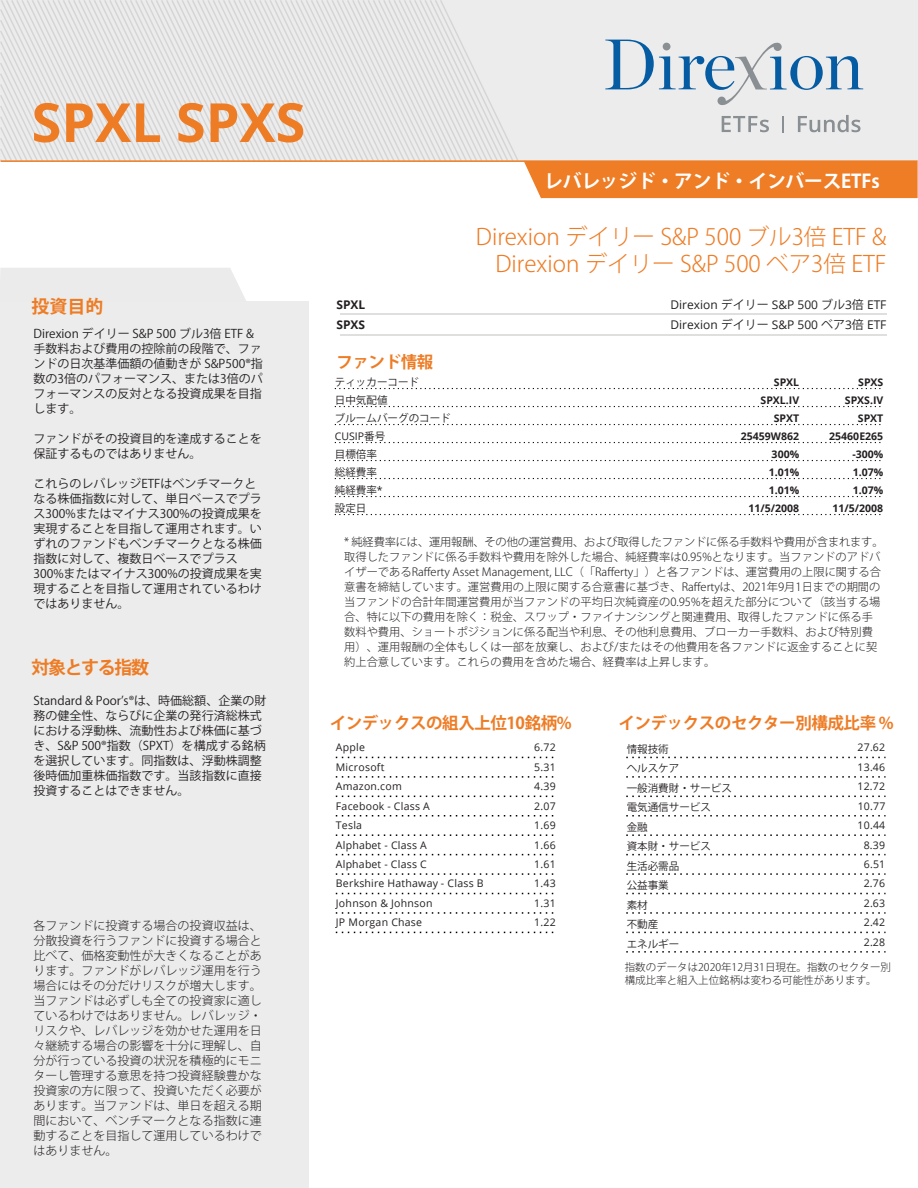
<style>
.page{position:relative;width:918px;height:1188px;background:#fff}
.page>*{position:absolute;margin:0;border:0;box-sizing:border-box;transform-origin:0 0}
.t1{font:700 54px "Open Sans";color:#ee7c25}
.t2{font:300 22.5px/27px "Koz Go Pr 6 N";color:#ee7c25;text-align:right}
.t3{font:700 18.75px "Koz Go Pr 6 N";letter-spacing:-.01em;color:#fff}
.t4{font:700 18px "Koz Go Pr 6 N";letter-spacing:-.08em;color:#ee7c25}
.t5{font:700 16.5px "Koz Go Pr 6 N";letter-spacing:-.025em;color:#ee7c25}
.t6{font:12px/15px "Koz Go Pr 6 N";color:#231f20}
.t7{font:300 12px/15px "Koz Go Pr 6 N";color:#231f20;text-align:justify}
.t8{font:12px "Open Sans";color:#231f20}
.t9{font:700 12px "Open Sans";color:#231f20}
.t10{font:300 11.25px/15px "Koz Go Pr 6 N";color:#231f20}
.t11{font:10.5px/19.5px "Open Sans";letter-spacing:.02em;color:#231f20;text-align:center}
.t12{font:10.5px/19.5px "Koz Go Pr 6 N";color:#231f20}
.t13{font:700 10.5px "Open Sans";color:#231f20}
.t14{font:300 10.5px/13.5px "Koz Go Pr 6 N";color:#231f20}
.s1{font-family:"Koz Go Pr 6 N"}
.s2{font-family:"Open Sans"}
</style>
<div class="page">
<svg style="left:0;top:0;width:918px;height:198px;background:#e7ded8"></svg>
<div style="left:0;top:302px;width:308px;height:886px;background:#ececec"></div>
<div style="left:0;top:268px;width:247px;height:34px;background:#ebebeb"></div>
<hr style="left:426px;top:334px;width:460px;height:1px;background:#dfdfde">
<hr style="left:340px;top:334px;width:86px;height:1px;background:#dfdfde">
<hr style="left:340px;top:314px;width:546px;height:1px;background:#dfdfde">
<svg style="left:335px;top:388px;width:546px;height:1px"></svg>
<svg style="left:335px;top:406px;width:546px;height:1px"></svg>
<svg style="left:335px;top:424px;width:546px;height:1px"></svg>
<svg style="left:335px;top:442px;width:546px;height:1px"></svg>
<svg style="left:335px;top:460px;width:546px;height:1px"></svg>
<svg style="left:335px;top:478px;width:546px;height:1px"></svg>
<svg style="left:335px;top:496px;width:546px;height:1px"></svg>
<svg style="left:335px;top:514px;width:546px;height:1px"></svg>
<svg style="left:336px;top:757px;width:218px;height:1px"></svg>
<svg style="left:336px;top:776px;width:218px;height:2px"></svg>
<svg style="left:336px;top:796px;width:218px;height:1px"></svg>
<svg style="left:336px;top:815px;width:218px;height:2px"></svg>
<svg style="left:336px;top:834px;width:218px;height:2px"></svg>
<svg style="left:336px;top:854px;width:218px;height:1px"></svg>
<svg style="left:336px;top:873px;width:218px;height:2px"></svg>
<svg style="left:336px;top:893px;width:218px;height:1px"></svg>
<svg style="left:336px;top:912px;width:218px;height:2px"></svg>
<svg style="left:336px;top:932px;width:218px;height:1px"></svg>
<svg style="left:626px;top:757px;width:260px;height:1px"></svg>
<svg style="left:626px;top:776px;width:260px;height:2px"></svg>
<svg style="left:626px;top:796px;width:260px;height:1px"></svg>
<svg style="left:626px;top:815px;width:260px;height:2px"></svg>
<svg style="left:626px;top:834px;width:260px;height:2px"></svg>
<svg style="left:626px;top:854px;width:260px;height:1px"></svg>
<svg style="left:626px;top:873px;width:260px;height:2px"></svg>
<svg style="left:626px;top:893px;width:260px;height:1px"></svg>
<svg style="left:626px;top:912px;width:260px;height:2px"></svg>
<svg style="left:626px;top:932px;width:260px;height:1px"></svg>
<svg style="left:626px;top:951px;width:260px;height:2px"></svg>
<h1 class="t1" style="left:32px;top:84px;width:275px">SPXL SPXS</h1>
<h3 class="t4" style="left:32px;top:296px;width:73px">投資目的</h3>
<p class="t6" style="left:33px;top:326px;width:231px">Direxion デイリー S&amp;P 500 ブル3倍 ETF &amp;手数料および費用の控除前の段階で、ファンドの日次基準価額の値動きが S&amp;P500®指数の3倍のパフォーマンス、または3倍のパフォーマンスの反対となる投資成果を目指します。</p>
<p class="t6" style="left:33px;top:431px;width:230px">ファンドがその投資目的を達成することを保証するものではありません。</p>
<p class="t6" style="left:33px;top:476px;width:230px">これらのレバレッジETFはベンチマークとなる株価指数に対して、単日ベースでプラス300%またはマイナス300%の投資成果を実現することを目指して運用されます。いずれのファンドもベンチマークとなる株価指数に対して、複数日ベースでプラス<br>300%またはマイナス300%の投資成果を実現することを目指して運用されているわけではありません。</p>
<h3 class="t4" style="left:32px;top:657px;width:119px">対象とする指数</h3>
<p class="t6" style="left:33px;top:693px;width:234px">Standard &amp; Poorʼs®は、時価総額、企業の財務の健全性、ならびに企業の発行済総株式における浮動株、流動性および株価に基づき、S&amp;P 500®指数（SPXT）を構成する銘柄を選択しています。同指数は、浮動株調整後時価加重株価指数です。当該指数に直接投資することはできません。</p>
<p class="t7" style="left:33px;top:918px;width:230px">各ファンドに投資する場合の投資収益は、分散投資を行うファンドに投資する場合と比べて、価格変動性が大きくなることがあります。ファンドがレバレッジ運用を行う場合にはその分だけリスクが増大します。当ファンドは必ずしも全ての投資家に適しているわけではありません。レバレッジ・リスクや、レバレッジを効かせた運用を日々継続する場合の影響を十分に理解し、自分が行っている投資の状況を積極的にモニターし管理する意思を持つ投資経験豊かな投資家の方に限って、投資いただく必要があります。当ファンドは、単日を超える期間において、ベンチマークとなる指数に連動することを目指して運用しているわけではありません。</p>
<h3 class="t3" style="left:544px;top:170px;width:337px">レバレッジド・アンド・インバースETFs</h3>
<h2 class="t2" style="left:476px;top:224px;width:412px">Direxion デイリー S&amp;P 500 ブル3倍 ETF &amp;<br>Direxion デイリー S&amp;P 500 ベア3倍 ETF</h2>
<p class="t9" style="left:336px;top:296px;width:30px">SPXL</p>
<p class="t8" style="left:671px;top:296px;width:217px">Direxion <span class="s1">デイリー</span> S&amp;P 500 <span class="s1">ブル</span>3<span class="s1">倍</span> ETF</p>
<p class="t9" style="left:336px;top:316px;width:30px">SPXS</p>
<p class="t8" style="left:671px;top:316px;width:217px">Direxion <span class="s1">デイリー</span> S&amp;P 500 <span class="s1">ベア</span>3<span class="s1">倍</span> ETF</p>
<h3 class="t5" style="left:336px;top:353px;width:98px">ファンド情報</h3>
<p class="t12" style="left:335px;top:372px;width:86px">ティッカーコード</p>
<p class="t13" style="left:774px;top:375px;width:27px">SPXL</p>
<p class="t13" style="left:858px;top:375px;width:27px">SPXS</p>
<p class="t12" style="left:335px;top:390px;width:54px">日中気配値</p>
<p class="t13" style="left:761px;top:393px;width:40px">SPXL.IV</p>
<p class="t13" style="left:845px;top:393px;width:40px">SPXS.IV</p>
<p class="t12" style="left:335px;top:408px;width:117px">ブルームバーグのコード</p>
<p class="t13" style="left:774px;top:411px;width:27px">SPXT</p>
<p class="t13" style="left:858px;top:411px;width:27px">SPXT</p>
<p class="t11" style="left:335px;top:426px;width:52px">CUSIP<span class="s1">番号</span></p>
<p class="t13" style="left:741px;top:429px;width:60px">25459W862</p>
<p class="t13" style="left:829px;top:429px;width:55px">25460E265</p>
<p class="t12" style="left:335px;top:444px;width:44px">目標倍率</p>
<p class="t13" style="left:772px;top:447px;width:29px">300%</p>
<p class="t13" style="left:852px;top:447px;width:33px">-300%</p>
<p class="t12" style="left:335px;top:462px;width:44px">総経費率</p>
<p class="t13" style="left:769px;top:465px;width:32px">1.01%</p>
<p class="t13" style="left:853px;top:465px;width:32px">1.07%</p>
<p class="t12" style="left:335px;top:480px;width:49px">純経費率<span class="s2">*</span></p>
<p class="t13" style="left:769px;top:483px;width:32px">1.01%</p>
<p class="t13" style="left:853px;top:483px;width:32px">1.07%</p>
<p class="t12" style="left:335px;top:498px;width:33px">設定日</p>
<p class="t13" style="left:748px;top:501px;width:52px">11/5/2008</p>
<p class="t13" style="left:832px;top:501px;width:52px">11/5/2008</p>
<p class="t10" style="left:344px;top:534px;width:541px">* 純経費率には、運用報酬、その他の運営費用、および取得したファンドに係る手数料や費用が含まれます。取得したファンドに係る手数料や費用を除外した場合、純経費率は0.95%となります。当ファンドのアドバイザーであるRafferty Asset Management, LLC（「Rafferty」）と各ファンドは、運営費用の上限に関する合意書を締結しています。運営費用の上限に関する合意書に基づき、Raffertyは、2021年9月1日までの期間の当ファンドの合計年間運営費用が当ファンドの平均日次純資産の0.95%を超えた部分について（該当する場合、特に以下の費用を除く：税金、スワップ・ファイナンシングと関連費用、取得したファンドに係る手数料や費用、ショートポジションに係る配当や利息、その他利息費用、ブローカー手数料、および特別費用）、運用報酬の全体もしくは一部を放棄し、および/またはその他費用を各ファンドに返金することに契約上合意しています。これらの費用を含めた場合、経費率は上昇します。</p>
<h3 class="t5" style="left:330px;top:714px;width:244px">インデックスの組入上位10銘柄%</h3>
<h3 class="t5" style="left:618px;top:714px;width:277px">インデックスのセクター別構成比率 %</h3>
<p class="t11" style="left:336px;top:738px;width:31px">Apple</p>
<p class="t11" style="left:534px;top:738px;width:23px">6.72</p>
<p class="t11" style="left:336px;top:757px;width:50px">Microsoft</p>
<p class="t11" style="left:534px;top:757px;width:23px">5.31</p>
<p class="t11" style="left:336px;top:776px;width:68px">Amazon.com</p>
<p class="t11" style="left:534px;top:776px;width:23px">4.39</p>
<p class="t11" style="left:336px;top:796px;width:96px">Facebook - Class A</p>
<p class="t11" style="left:534px;top:796px;width:23px">2.07</p>
<p class="t11" style="left:336px;top:815px;width:28px">Tesla</p>
<p class="t11" style="left:534px;top:815px;width:23px">1.69</p>
<p class="t11" style="left:336px;top:835px;width:93px">Alphabet - Class A</p>
<p class="t11" style="left:534px;top:835px;width:23px">1.66</p>
<p class="t11" style="left:336px;top:854px;width:92px">Alphabet - Class C</p>
<p class="t11" style="left:534px;top:854px;width:23px">1.61</p>
<p class="t11" style="left:336px;top:874px;width:149px">Berkshire Hathaway - Class B</p>
<p class="t11" style="left:534px;top:874px;width:23px">1.43</p>
<p class="t11" style="left:336px;top:893px;width:98px">Johnson &amp; Johnson</p>
<p class="t11" style="left:534px;top:893px;width:23px">1.31</p>
<p class="t11" style="left:336px;top:913px;width:88px">JP Morgan Chase</p>
<p class="t11" style="left:534px;top:913px;width:23px">1.22</p>
<p class="t12" style="left:627px;top:739px;width:107px">情報技術<br>ヘルスケア<br>一般消費財・サービス電気通信サービス<br>金融<br>資本財・サービス<br>生活必需品<br>公益事業<br>素材<br>不動産<br>エネルギー</p>
<p class="t14" style="left:625px;top:961px;width:268px">指数のデータは2020年12月31日現在。指数のセクター別構成比率と組入上位銘柄は変わる可能性があります。</p>
<p class="t11" style="left:858px;top:738px;width:29px">27.62<br>13.46<br>12.72<br>10.77<br>10.44<br>8.39<br>6.51<br>2.76<br>2.63<br>2.42<br>2.28</p>
</div>
